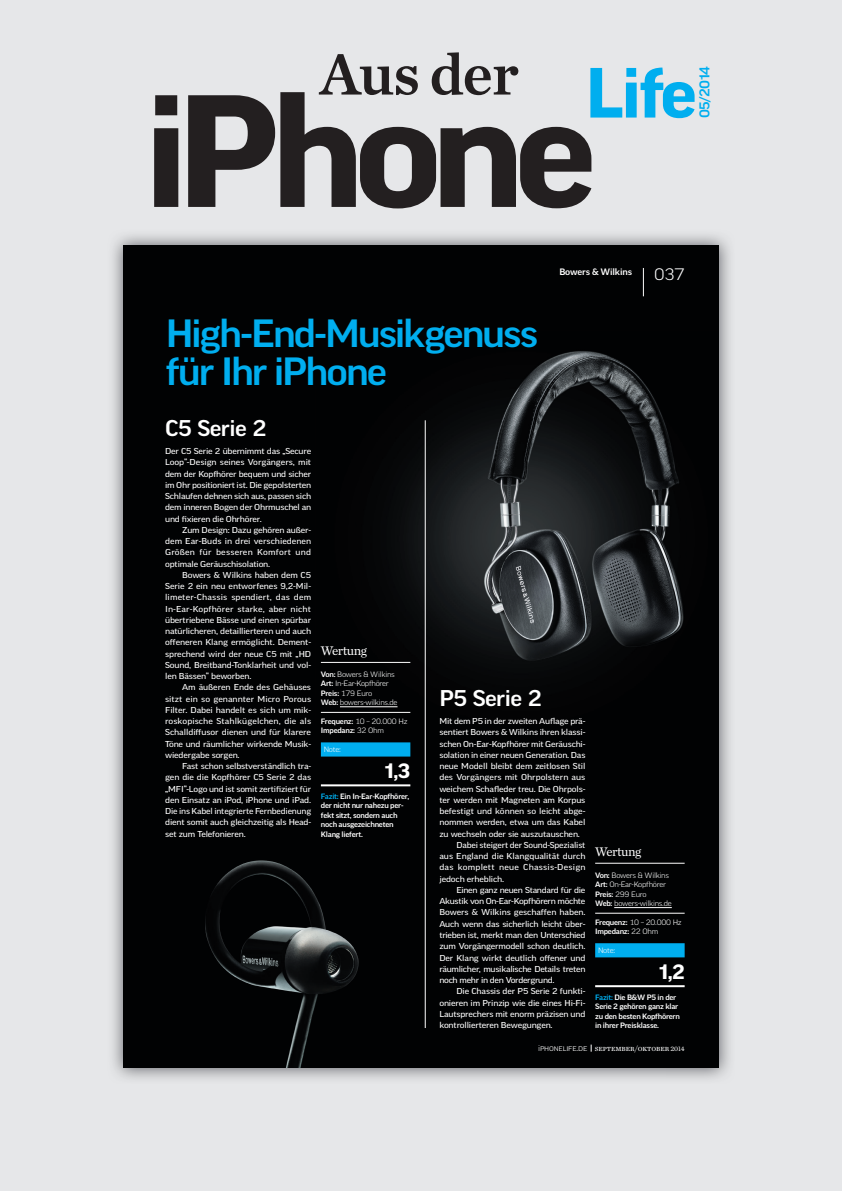
<style>
.page{position:relative;width:842px;height:1191px;background:#e6e7e9}
.page>*{position:absolute;margin:0;border:0;box-sizing:border-box;transform-origin:0 0}
.t1{font:700 expanded 154px "Good Pro";letter-spacing:-.06em;color:#231f20}
.t2{font:700 expanded 68.4px "Good Pro";color:#00aeef}
.t3{font:60.5px "Chronicle Text G1 Semi";letter-spacing:-.02em;color:#231f20}
.t4{font:500 expanded 38px/38px "Good Pro";letter-spacing:-.05em;color:#00aeef}
.t5{font:500 expanded 22px "Good Pro";letter-spacing:-.025em;color:#fff}
.t6{font:700 expanded 20px "Good Pro";color:#fff}
.t7{font:300 expanded 16px "Good Pro";color:#fff}
.t8{font:500 expanded 13.7px "Good Pro";letter-spacing:-.04em;color:#00aeef}
.t9{font:13px "Chronicle Text G1";letter-spacing:-.035em;color:#fff}
.t10{font:500 expanded 9px "Good Pro";letter-spacing:-.02em;color:#fff}
.t11{font:expanded 8.3px/11.3px "Good Pro";letter-spacing:-.02em;color:#fff;text-align:justify}
.t12{font:expanded 8.3px "Good Pro";color:#fff}
.t13{font:expanded 8.3px "Good Pro";letter-spacing:.02em;color:#fff}
.t14{font:8px "Chronicle Text G1";letter-spacing:-.015em;color:#fff}
.t15{font:500 expanded 7.5px/9.5px "Good Pro";letter-spacing:-.03em;color:#fff}
.t16{font:300 expanded 7.5px/9.5px "Good Pro";letter-spacing:-.035em;color:#fff}
.s1{font-weight:500}
.s2{font-weight:300}
.s3{color:#00aeef}
.s4{font-family:"Good Pro";font-weight:300;font-stretch:expanded}
.s5{font-size:7px}
</style>
<div class="page">
<img style="left:113px;top:235px;width:617px;height:844px">
<div style="left:123px;top:245px;width:596px;height:822px;background:#010203"></div>
<img style="left:205px;top:791px;width:220px;height:276px">
<svg style="left:643px;top:268px;width:1px;height:28px"></svg>
<img style="left:320px;top:351px;width:364px;height:376px">
<hr style="left:595px;top:863px;width:90px;height:1px;background:#fff">
<hr style="left:614px;top:907px;width:58px;height:1px;background:#fff">
<hr style="left:595px;top:913px;width:90px;height:1px;background:#fff">
<div style="left:595px;top:943px;width:90px;height:14px;background:#00aeef"></div>
<hr style="left:595px;top:985px;width:90px;height:2px;background:#fff">
<hr style="left:321px;top:662px;width:89px;height:1px;background:#fff">
<hr style="left:340px;top:706px;width:57px;height:1px;background:#fff">
<hr style="left:321px;top:712px;width:89px;height:1px;background:#fff">
<div style="left:321px;top:742px;width:89px;height:14px;background:#00aeef"></div>
<hr style="left:321px;top:784px;width:89px;height:2px;background:#fff">
<hr style="left:425px;top:420px;width:1px;height:608px;background:#fff">
<h3 class="t3" style="left:320px;top:27px;width:201px">Aus der</h3>
<h3 class="t8" style="left:697px;top:118px;width:53px;rotate:-90deg">05/2014</h3>
<h2 class="t2" style="left:585px;top:54px;width:113px">Life</h2>
<h1 class="t1" style="left:144px;top:64px;width:455px">iPhone</h1>
<h3 class="t4" style="left:166px;top:314px;width:374px">High-End-Musikgenuss für Ihr iPhone</h3>
<p class="t10" style="left:559px;top:266px;width:74px">Bowers &amp; Wilkins</p>
<h3 class="t7" style="left:654px;top:264px;width:32px">037</h3>
<h3 class="t5" style="left:165px;top:416px;width:103px">C5 Serie 2</h3>
<p class="t11" style="left:165px;top:445px;width:148px">Der C5 Serie 2 übernimmt das „Secure Loop“-Design seines Vorgängers, mit dem der Kopfhörer bequem und sicher im Ohr positioniert ist. Die gepolsterten Schlaufen dehnen sich aus, passen sich dem inneren Bogen der Ohrmuschel an und fixieren die Ohrhörer.</p>
<p class="t11" style="left:165px;top:524px;width:147px;text-indent:17px">Zum Design: Dazu gehören außer&shy;dem Ear-Buds in drei verschiedenen Größen für besseren Komfort und optimale Geräuschisolation.</p>
<p class="t11" style="left:165px;top:569px;width:148px;text-indent:17px">Bowers &amp; Wilkins haben dem C5<br>Serie 2 ein neu entworfenes 9,2-Mil&shy;limeter-Chassis spendiert, das dem In-Ear-Kopfhörer starke, aber nicht übertriebene Bässe und einen spürbar natürlicheren, detaillierteren und auch offeneren Klang ermöglicht. Dement&shy;sprechend wird der neue C5 mit „HD Sound, Breitband-Tonklarheit und vol&shy;len Bässen“ beworben.</p>
<p class="t11" style="left:165px;top:682px;width:148px;text-indent:17px">Am äußeren Ende des Gehäuses sitzt ein so genannter Micro Porous Filter. Dabei handelt es sich um mik&shy;roskopische Stahlkügelchen, die als Schalldiffusor dienen und für klarere Töne und räumlicher wirkende Musik&shy;wiedergabe sorgen.</p>
<p class="t11" style="left:165px;top:760px;width:148px;text-indent:17px">Fast schon selbstverständlich tra&shy;gen die die Kopfhörer C5 Serie 2 das „MFI“-Logo und ist somit zertifiziert für den Einsatz an iPod, iPhone und iPad.<br>Die ins Kabel integrierte Fernbedienung dient somit auch gleichzeitig als Head&shy;set zum Telefonieren.</p>
<h3 class="t9" style="left:321px;top:641px;width:48px">Wertung</h3>
<p class="t16" style="left:321px;top:669px;width:78px"><span class="s1">Von:</span> Bowers &amp; Wilkins<br><span class="s1">Art:</span> In-Ear-Kopfhörer<br><span class="s1">Preis:</span> 179 Euro<br><span class="s1">Web:</span> bowers-wilkins.de</p>
<p class="t15" style="left:321px;top:716px;width:88px">Frequenz: <span class="s2">10 – 20.000 Hz<br></span>Impedanz: <span class="s2">32 Ohm</span></p>
<p class="t16" style="left:324px;top:744px;width:19px">Note:</p>
<h3 class="t6" style="left:385px;top:759px;width:27px">1,3</h3>
<p class="t15" style="left:321px;top:791px;width:90px"><span class="s3">Fazit:</span> Ein In-Ear-Kopfhörer, der nicht nur nahezu per&shy;fekt sitzt, sondern auch noch ausgezeichneten<br>Klang liefert.</p>
<h3 class="t5" style="left:439px;top:686px;width:104px">P5 Serie 2</h3>
<p class="t11" style="left:439px;top:715px;width:147px">Mit dem P5 in der zweiten Auflage prä-</p>
<p class="t11" style="left:439px;top:726px;width:147px">sentiert Bowers &amp; Wilkins ihren klassi-</p>
<p class="t11" style="left:439px;top:738px;width:147px">schen On-Ear-Kopfhörer mit Geräuschi-</p>
<p class="t11" style="left:439px;top:749px;width:148px">solation in einer neuen Generation. Das</p>
<p class="t11" style="left:439px;top:760px;width:147px">neue Modell bleibt dem zeitlosen Stil</p>
<p class="t12" style="left:439px;top:772px;width:147px">des Vorgängers mit Ohrpolstern aus</p>
<p class="t11" style="left:439px;top:783px;width:147px">weichem Schafleder treu. Die Ohrpols-</p>
<p class="t11" style="left:439px;top:794px;width:148px">ter werden mit Magneten am Korpus</p>
<p class="t11" style="left:439px;top:805px;width:147px">befestigt und können so leicht abge-</p>
<p class="t11" style="left:439px;top:816px;width:147px">nommen werden, etwa um das Kabel</p>
<p class="t11" style="left:439px;top:828px;width:142px">zu wechseln oder sie auszutauschen.</p>
<p class="t11" style="left:456px;top:839px;width:131px">Dabei steigert der Sound-Spezialist</p>
<p class="t11" style="left:439px;top:850px;width:148px">aus England die Klangqualität durch</p>
<p class="t13" style="left:439px;top:862px;width:148px">das komplett neue Chassis-Design</p>
<p class="t11" style="left:439px;top:873px;width:66px">jedoch erheblich.</p>
<p class="t11" style="left:456px;top:884px;width:131px">Einen ganz neuen Standard für die</p>
<p class="t11" style="left:439px;top:895px;width:148px">Akustik von On-Ear-Kopfhörern möchte</p>
<p class="t11" style="left:439px;top:906px;width:147px">Bowers &amp; Wilkins geschaffen haben.</p>
<p class="t11" style="left:439px;top:918px;width:147px">Auch wenn das sicherlich leicht über-</p>
<p class="t11" style="left:439px;top:929px;width:148px">trieben ist, merkt man den Unterschied</p>
<p class="t11" style="left:439px;top:940px;width:147px">zum Vorgängermodell schon deutlich.</p>
<p class="t11" style="left:439px;top:951px;width:147px">Der Klang wirkt deutlich offener und</p>
<p class="t11" style="left:439px;top:963px;width:147px">räumlicher, musikalische Details treten</p>
<p class="t11" style="left:439px;top:974px;width:117px">noch mehr in den Vordergrund.</p>
<p class="t11" style="left:456px;top:985px;width:130px">Die Chassis der P5 Serie 2 funkti-</p>
<p class="t11" style="left:439px;top:996px;width:148px">onieren im Prinzip wie die eines Hi-Fi-</p>
<p class="t11" style="left:439px;top:1008px;width:148px">Lautsprechers mit enorm präzisen und</p>
<p class="t11" style="left:439px;top:1019px;width:115px">kontrollierteren Bewegungen.</p>
<h3 class="t9" style="left:595px;top:841px;width:48px">Wertung</h3>
<p class="t16" style="left:595px;top:870px;width:78px"><span class="s1">Von:</span> Bowers &amp; Wilkins<br><span class="s1">Art:</span> On-Ear-Kopfhörer<br><span class="s1">Preis:</span> 299 Euro<br><span class="s1">Web:</span> bowers-wilkins.de</p>
<p class="t15" style="left:595px;top:917px;width:88px">Frequenz: <span class="s2">10 – 20.000 Hz<br></span>Impedanz: <span class="s2">22 Ohm</span></p>
<p class="t16" style="left:598px;top:945px;width:19px">Note:</p>
<h3 class="t6" style="left:659px;top:960px;width:27px">1,2</h3>
<p class="t15" style="left:595px;top:992px;width:86px"><span class="s3">Fazit:</span> Die B&amp;W P5 in der<br>Serie 2 gehören ganz klar zu den besten Kopfhörern in ihrer Preisklasse.</p>
<p class="t14" style="left:538px;top:1041px;width:148px"><span class="s4">iphonelife.de</span> september/oktober <span class="s5">2014</span></p>
</div>
